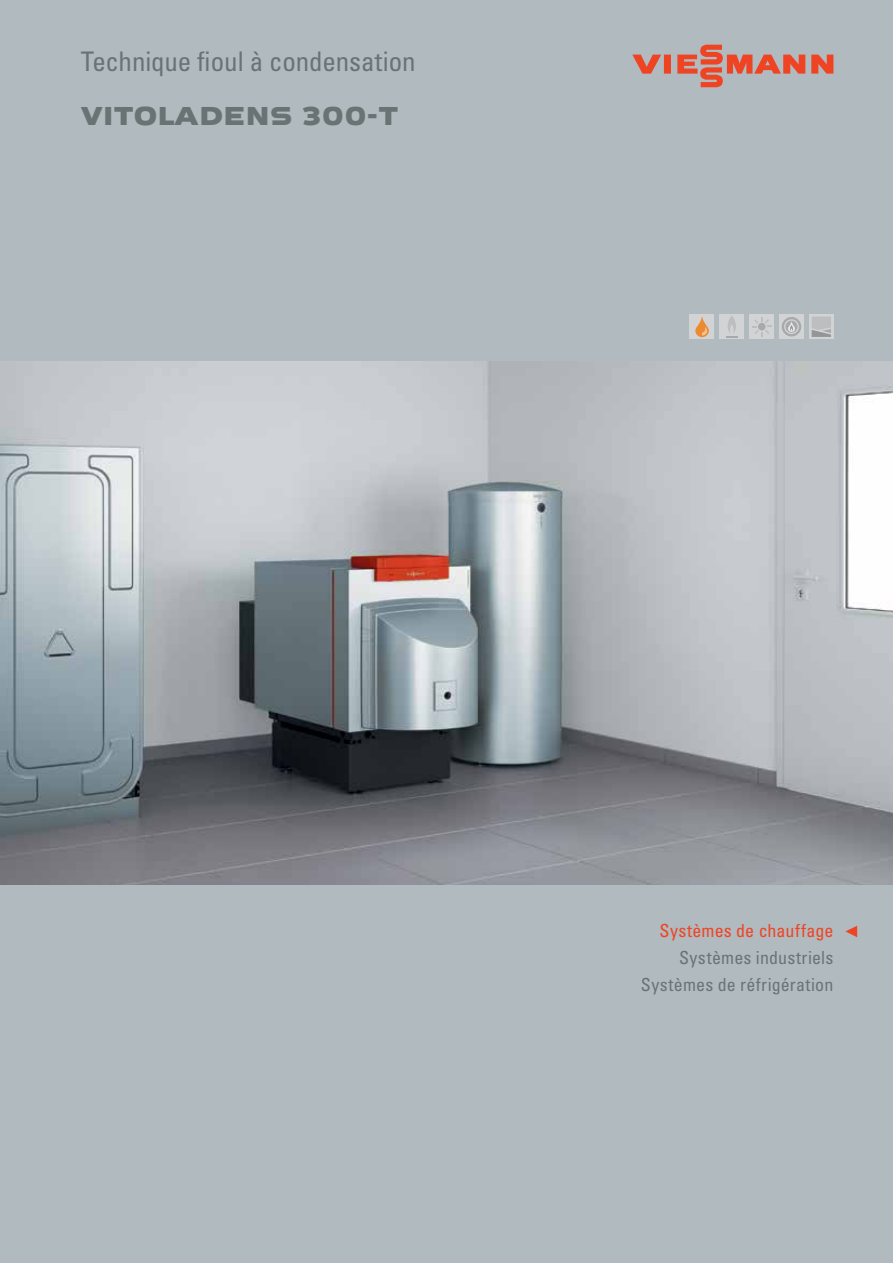
<style>
.page{position:relative;width:893px;height:1263px;background:#b1babf}
.page>*{position:absolute;margin:0;border:0;box-sizing:border-box;transform-origin:0 0}
.t1{font:condensed 27px "Univers LT Std";letter-spacing:-.005em;color:#6a7374}
.t2{font:27px "VIESSMANN Normal";color:#6a7374}
.t3{font:condensed 18px/27px "Univers LT Std";letter-spacing:.01em;color:#6a7374;text-align:right}
.t4{font:condensed 18px "Univers LT Std";letter-spacing:.01em;color:#ef4423}
</style>
<div class="page">
<svg style="left:632px;top:45px;width:201px;height:43px"></svg>
<img style="left:0;top:361px;width:893px;height:523px">
<div style="left:750px;top:315px;width:24px;height:24px;background:#d1d3d4"></div>
<svg style="left:752px;top:317px;width:19px;height:19px"></svg>
<div style="left:809px;top:315px;width:24px;height:24px;background:#d1d3d4"></div>
<svg style="left:812px;top:317px;width:19px;height:20px"></svg>
<div style="left:690px;top:315px;width:24px;height:24px;background:#d1d3d4"></div>
<svg style="left:695px;top:316px;width:14px;height:21px"></svg>
<div style="left:720px;top:315px;width:24px;height:24px;background:#d1d3d4"></div>
<svg style="left:726px;top:316px;width:12px;height:22px"></svg>
<div style="left:779px;top:315px;width:24px;height:24px;background:#d1d3d4"></div>
<div style="left:782px;top:317px;width:19px;height:19px;background:#a7a9ac;border-radius:50%"></div>
<svg style="left:784px;top:319px;width:15px;height:15px"></svg>
<svg style="left:845px;top:926px;width:12px;height:11px"></svg>
<h1 class="t1" style="left:81px;top:44px;width:336px">Technique fioul à condensation</h1>
<h1 class="t2" style="left:81px;top:98px;width:319px">VITOLADENS 300-T</h1>
<p class="t4" style="left:659px;top:920px;width:176px">Systèmes de chauffage</p>
<p class="t3" style="left:641px;top:944px;width:194px">Systèmes industriels<br>Systèmes de réfrigération</p>
</div>
